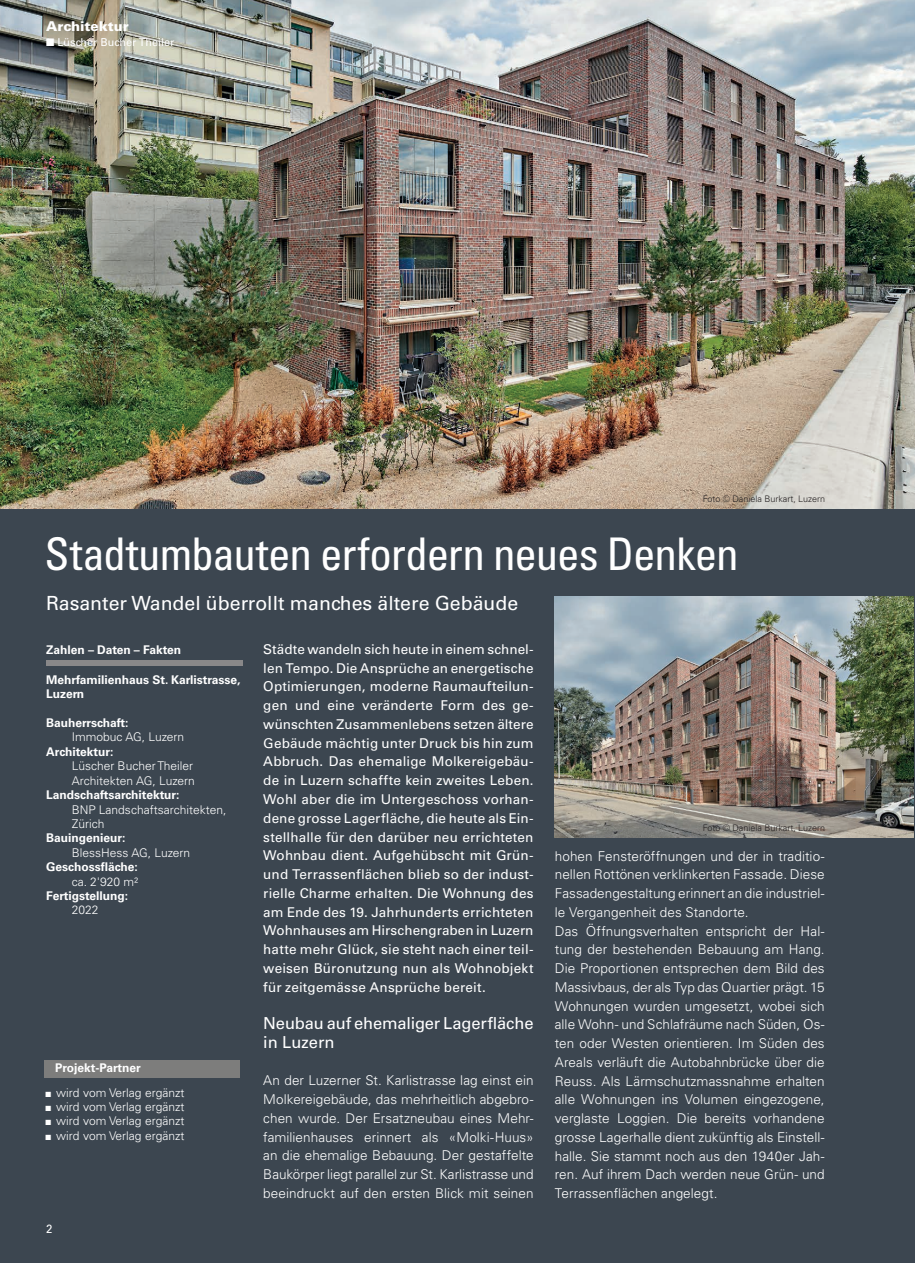
<style>
.page{position:relative;width:915px;height:1263px;background:#fff}
.page>*{position:absolute;margin:0;border:0;box-sizing:border-box;transform-origin:0 0}
.t1{font:condensed 45px "Univers LT Pro";letter-spacing:-.025em;color:#fff}
.t2{font:19.5px "Univers LT Pro 55 Roman";color:#fff}
.t3{font:16.5px/18.8px "Univers LT Pro 55 Roman";letter-spacing:-.01em;color:#fff}
.t4{font:300 13.5px/18.8px "Univers LT Pro 45";letter-spacing:.005em;color:#fff;text-align:justify}
.t5{font:13.5px/18.8px "Univers LT Pro 55 Roman";letter-spacing:.01em;color:#fff;text-align:justify}
.t6{font:900 13.5px "Univers LT Pro 75";color:#fff}
.t7{font:300 12px/14.4px "Univers LT Pro 45";color:#fff}
.t8{font:700 12px/14.4px "Univers LT Pro 65";color:#fff}
.t9{font:12px "Univers LT Pro 55 Roman";color:#fff;scale:.95 1}
.t10{font:10.8px "Univers LT Pro 55 Roman";color:#fff}
.t11{font:300 9px "Univers LT Pro 45";color:#231f20}
</style>
<div class="page">
<div style="left:0;top:0;width:914px;height:1263px;background:#3c4650"></div>
<hr style="left:914px;top:0;width:1px;height:1263px;background:#3c4650">
<img style="left:0;top:0;width:914px;height:508px">
<div style="left:44px;top:1061px;width:196px;height:17px;background:#7d7d7c"></div>
<div style="left:46px;top:660px;width:196px;height:5px;background:#898889"></div>
<img style="left:554px;top:596px;width:359px;height:241px">
<p class="t6" style="left:46px;top:17px;width:84px">Architektur</p>
<p class="t10" style="left:46px;top:35px;width:130px">■ Lüscher Bucher Theiler</p>
<p class="t11" style="left:702px;top:493px;width:124px">Foto © Daniela Burkart, Luzern</p>
<h1 class="t1" style="left:44px;top:526px;width:695px">Stadtumbauten erfordern neues Denken</h1>
<h2 class="t2" style="left:46px;top:590px;width:473px">Rasanter Wandel überrollt manches ältere Gebäude</h2>
<p class="t8" style="left:46px;top:642px;width:136px">Zahlen – Daten – Fakten</p>
<p class="t8" style="left:46px;top:672px;width:196px">Mehrfamilienhaus St. Karlistrasse,<br>Luzern</p>
<p class="t8" style="left:46px;top:715px;width:84px">Bauherrschaft:</p>
<p class="t7" style="left:72px;top:730px;width:114px">Immobuc AG, Luzern</p>
<p class="t8" style="left:46px;top:744px;width:69px">Architektur:</p>
<p class="t7" style="left:72px;top:758px;width:125px">Lüscher Bucher Theiler<br>Architekten AG, Luzern</p>
<p class="t8" style="left:46px;top:787px;width:135px">Landschaftsarchitektur:</p>
<p class="t7" style="left:72px;top:802px;width:156px">BNP Landschaftsarchitekten,<br>Zürich</p>
<p class="t8" style="left:46px;top:830px;width:81px">Bauingenieur:</p>
<p class="t7" style="left:72px;top:845px;width:120px">BlessHess AG, Luzern</p>
<p class="t8" style="left:46px;top:859px;width:93px">Geschossfläche:</p>
<p class="t7" style="left:72px;top:874px;width:68px">ca. 2'920 m²</p>
<p class="t8" style="left:46px;top:888px;width:83px">Fertigstellung:</p>
<p class="t7" style="left:72px;top:902px;width:28px">2022</p>
<p class="t8" style="left:55px;top:1060px;width:87px">Projekt-Partner</p>
<p class="t7" style="left:46px;top:1085px;width:140px">■ wird vom Verlag ergänzt</p>
<p class="t7" style="left:46px;top:1099px;width:140px">■ wird vom Verlag ergänzt</p>
<p class="t7" style="left:46px;top:1113px;width:140px">■ wird vom Verlag ergänzt</p>
<p class="t7" style="left:46px;top:1128px;width:140px">■ wird vom Verlag ergänzt</p>
<p class="t9" style="left:46px;top:1221px;width:8px">2</p>
<p class="t5" style="left:263px;top:639px;width:272px">Städte wandeln sich heute in einem schnel&shy;len Tempo. Die Ansprüche an energetische Optimierungen, moderne Raumaufteilun&shy;gen und eine veränderte Form des ge&shy;wünschten Zusammenlebens setzen ältere Gebäude mächtig unter Druck bis hin zum Abbruch. Das ehemalige Molkereigebäu&shy;de in Luzern schaffte kein zweites Leben.<br>Wohl aber die im Untergeschoss vorhan&shy;dene grosse Lagerfläche, die heute als Ein&shy;stellhalle für den darüber neu errichteten Wohnbau dient. Aufgehübscht mit Grün&shy;und Terrassenflächen blieb so der indust&shy;rielle Charme erhalten. Die Wohnung des am Ende des 19. Jahrhunderts errichteten Wohnhauses am Hirschengraben in Luzern hatte mehr Glück, sie steht nach einer teil&shy;weisen Büronutzung nun als Wohnobjekt für zeitgemässe Ansprüche bereit.</p>
<p class="t3" style="left:263px;top:1013px;width:271px">Neubau auf ehemaliger Lagerfläche in Luzern</p>
<p class="t4" style="left:263px;top:1070px;width:272px">An der Luzerner St. Karlistrasse lag einst ein Molkereigebäude, das mehrheitlich abgebro&shy;chen wurde. Der Ersatzneubau eines Mehr&shy;familienhauses erinnert als «Molki-Huus» an die ehemalige Bebauung. Der gestaffelte Baukörper liegt parallel zur St. Karlistrasse und beeindruckt auf den ersten Blick mit seinen</p>
<p class="t11" style="left:702px;top:822px;width:124px">Foto © Daniela Burkart, Luzern</p>
<p class="t4" style="left:554px;top:846px;width:271px;text-align:left">hohen Fensteröffnungen und der in traditio&shy;nellen Rottönen verklinkerten Fassade. Diese Fassadengestaltung erinnert an die industriel&shy;le Vergangenheit des Standorte.<br>Das Öffnungsverhalten entspricht der Hal&shy;tung der bestehenden Bebauung am Hang.<br>Die Proportionen entsprechen dem Bild des Massivbaus, der als Typ das Quartier prägt. 15<br>Wohnungen wurden umgesetzt, wobei sich alle Wohn- und Schlafräume nach Süden, Os&shy;ten oder Westen orientieren. Im Süden des Areals verläuft die Autobahnbrücke über die Reuss. Als Lärmschutzmassnahme erhalten alle Wohnungen ins Volumen eingezogene, verglaste Loggien. Die bereits vorhandene grosse Lagerhalle dient zukünftig als Einstell&shy;halle. Sie stammt noch aus den 1940er Jah&shy;ren. Auf ihrem Dach werden neue Grün- und Terrassenflächen angelegt.</p>
</div>
